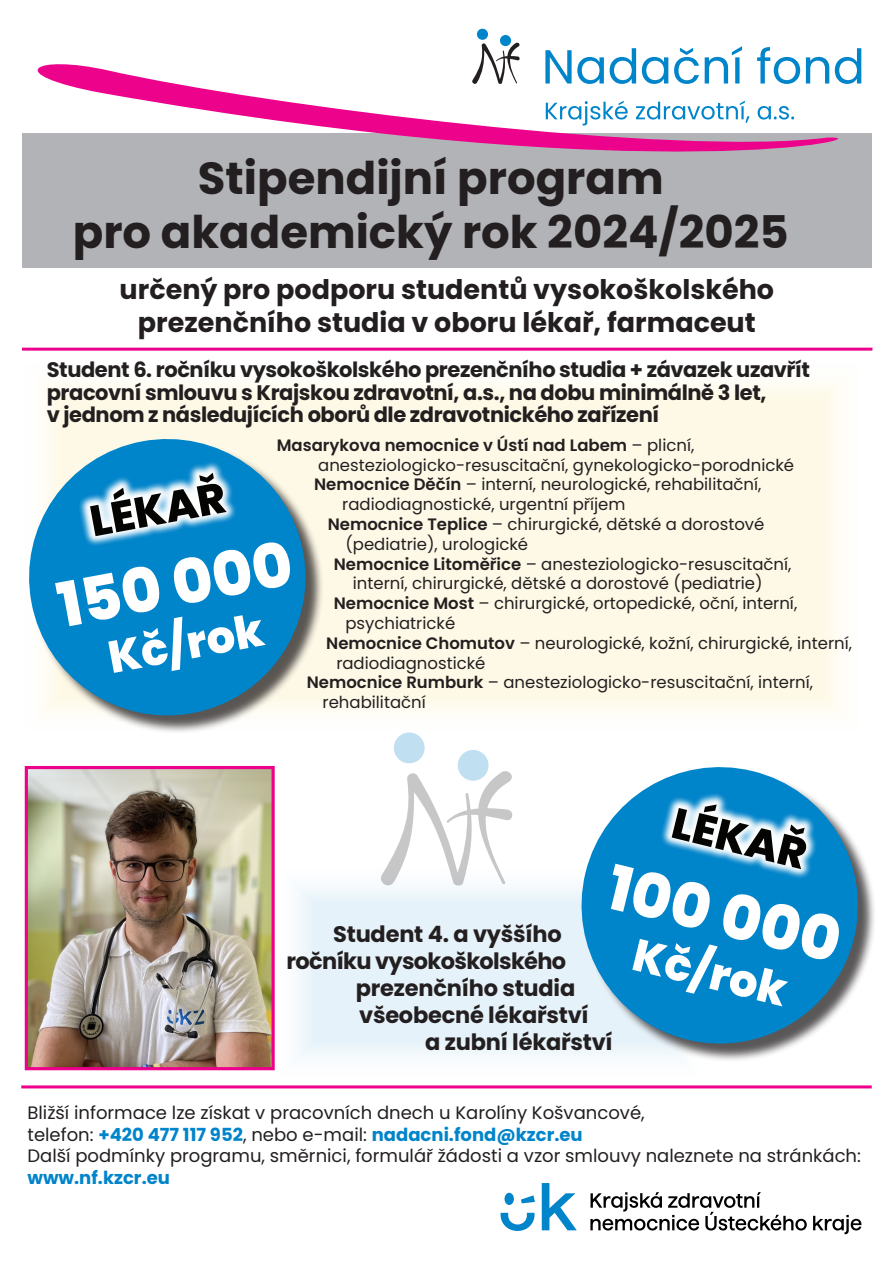
<style>
.page{position:relative;width:893px;height:1263px;background:#fff}
.page>*{position:absolute;margin:0;border:0;box-sizing:border-box;transform-origin:0 0}
.t1{font:800 61.5px "Poppins";color:#fff}
.t2{font:700 45px/54px "Poppins";color:#231f20;text-align:center}
.t3{font:800 45px "Poppins";color:#fff}
.t4{font:800 43.05px "Poppins";color:#040503}
.t5{font:700 27px/32.4px "Poppins";color:#231f20;text-align:center}
.t6{font:700 22.5px "Poppins";letter-spacing:-.01em;color:#231f20}
.t7{font:700 22.5px "Poppins";letter-spacing:-.03em;color:#231f20}
.t8{font:700 21px/22.5px "Poppins";letter-spacing:-.02em;color:#231f20}
.t9{font:18px/21.6px "Poppins";color:#231f20}
.t10{font:700 18px "Poppins";color:#0084ca}
.t11{font:16.5px/19.8px "Poppins";color:#231f20}
.s1{font-weight:600}
.s2{font-weight:700;color:#0084ca}
</style>
<div class="page">
<hr style="left:21px;top:1085px;width:851px;height:3px;background:#ec008c">
<svg style="left:542px;top:1183px;width:35px;height:47px"></svg>
<svg style="left:590px;top:1192px;width:217px;height:38px"></svg>
<svg style="left:813px;top:1215px;width:49px;height:19px"></svg>
<div style="left:504px;top:1193px;width:10px;height:12px;background:#0084ca;border-radius:50%"></div>
<svg style="left:521px;top:1195px;width:14px;height:8px"></svg>
<svg style="left:501px;top:1213px;width:33px;height:18px"></svg>
<svg style="left:270px;top:887px;width:297px;height:184px;fill:#e6f2f9"></svg>
<svg style="left:45px;top:383px;width:794px;height:355px;background:#fef9e8"></svg>
<div style="left:22px;top:134px;width:850px;height:134px;background:#b2b3b7"></div>
<svg style="left:22px;top:28px;width:850px;height:124px"></svg>
<div style="left:32px;top:442px;width:292px;height:292px;background:#231f20;opacity:.75"></div>
<svg style="left:29px;top:427px;width:288px;height:300px;background:#53a5cd"></svg>
<svg style="left:73px;top:456px;width:167px;height:94px"></svg>
<hr style="left:22px;top:348px;width:850px;height:3px;background:#ec008c">
<div style="left:584px;top:770px;width:293px;height:292px;background:#231f20;opacity:.75"></div>
<svg style="left:567px;top:767px;width:305px;height:291px;fill:#0084ca"></svg>
<svg style="left:657px;top:781px;width:168px;height:102px"></svg>
<svg style="left:377px;top:769px;width:140px;height:121px"></svg>
<div style="left:458px;top:750px;width:30px;height:31px;background:#c0e0f1;border-radius:50%"></div>
<div style="left:394px;top:732px;width:31px;height:31px;background:#c0e0f1;border-radius:50%"></div>
<img style="left:29px;top:770px;width:242px;height:296px">
<div style="left:25px;top:766px;width:250px;height:304px;border:3px solid #ec008c"></div>
<p class="t2" style="left:73px;top:152px;width:717px">Stipendijní program<br>pro akademický rok 2024/2025</p>
<p class="t5" style="left:120px;top:274px;width:656px">určený pro podporu studentů vysokoškolského prezenčního studia v oboru lékař, farmaceut</p>
<p class="t8" style="left:47px;top:359px;width:765px">Student 6. ročníku vysokoškolského prezenčního studia + závazek uzavřít pracovní smlouvu s Krajskou zdravotní, a.s., na dobu minimálně 3 let,<br>v jednom z následujících oborů dle zdravotnického zařízení</p>
<p class="t11" style="left:318px;top:435px;width:477px;text-indent:-42px"><span class="s1">Masarykova nemocnice v Ústí nad Labem</span> – plicní, anesteziologicko-resuscitační, gynekologicko-porodnické</p>
<p class="t11" style="left:342px;top:475px;width:421px;text-indent:-28px"><span class="s1">Nemocnice Děčín</span> – interní, neurologické, rehabilitační, radiodiagnostické, urgentní příjem</p>
<p class="t11" style="left:345px;top:514px;width:420px;text-indent:-18px"><span class="s1">Nemocnice Teplice</span> – chirurgické, dětské a dorostové (pediatrie), urologické</p>
<p class="t11" style="left:334px;top:554px;width:459px;text-align:center"><span class="s1">Nemocnice Litoměřice</span> – anesteziologicko-resuscitační, interní, chirurgické, dětské a dorostové (pediatrie)</p>
<p class="t11" style="left:345px;top:594px;width:453px;text-indent:-12px"><span class="s1">Nemocnice Most</span> – chirurgické, ortopedické, oční, interní, psychiatrické</p>
<p class="t11" style="left:336px;top:633px;width:517px;text-indent:-10px"><span class="s1">Nemocnice Chomutov</span> – neurologické, kožní, chirurgické, interní, radiodiagnostické</p>
<p class="t11" style="left:323px;top:673px;width:492px;text-indent:-16px"><span class="s1">Nemocnice Rumburk</span> – anesteziologicko-resuscitační, interní, rehabilitační</p>
<p class="t4" style="left:86px;top:498px;width:138px;rotate:-11deg">lékař</p>
<p class="t1" style="left:51px;top:572px;width:239px;rotate:-11deg">150 000</p>
<p class="t3" style="left:104px;top:633px;width:158px;rotate:-11deg">Kč/rok</p>
<p class="t4" style="left:679px;top:798px;width:138px;rotate:14deg">lékař</p>
<p class="t1" style="left:618px;top:851px;width:239px;rotate:14deg">100 000</p>
<p class="t6" style="left:333px;top:921px;width:230px">Student 4. a vyššího</p>
<p class="t7" style="left:287px;top:948px;width:281px">ročníku vysokoškolského</p>
<p class="t6" style="left:356px;top:975px;width:221px">prezenčního studia</p>
<p class="t6" style="left:359px;top:1002px;width:231px">všeobecné lékařství</p>
<p class="t6" style="left:425px;top:1029px;width:189px">a zubní lékařství</p>
<p class="t3" style="left:640px;top:928px;width:159px;rotate:14deg">Kč/rok</p>
<p class="t9" style="left:27px;top:1102px;width:835px">Bližší informace lze získat v pracovních dnech u Karolíny Košvancové,<br>telefon: <span class="s2">+420 477 117 952</span>, nebo e-mail: <span class="s2">nadacni.fond@kzcr.eu<br></span>Další podmínky programu, směrnici, formulář žádosti a vzor smlouvy naleznete na stránkách:</p>
<p class="t10" style="left:27px;top:1167px;width:144px">www.nf.kzcr.eu</p>
</div>
